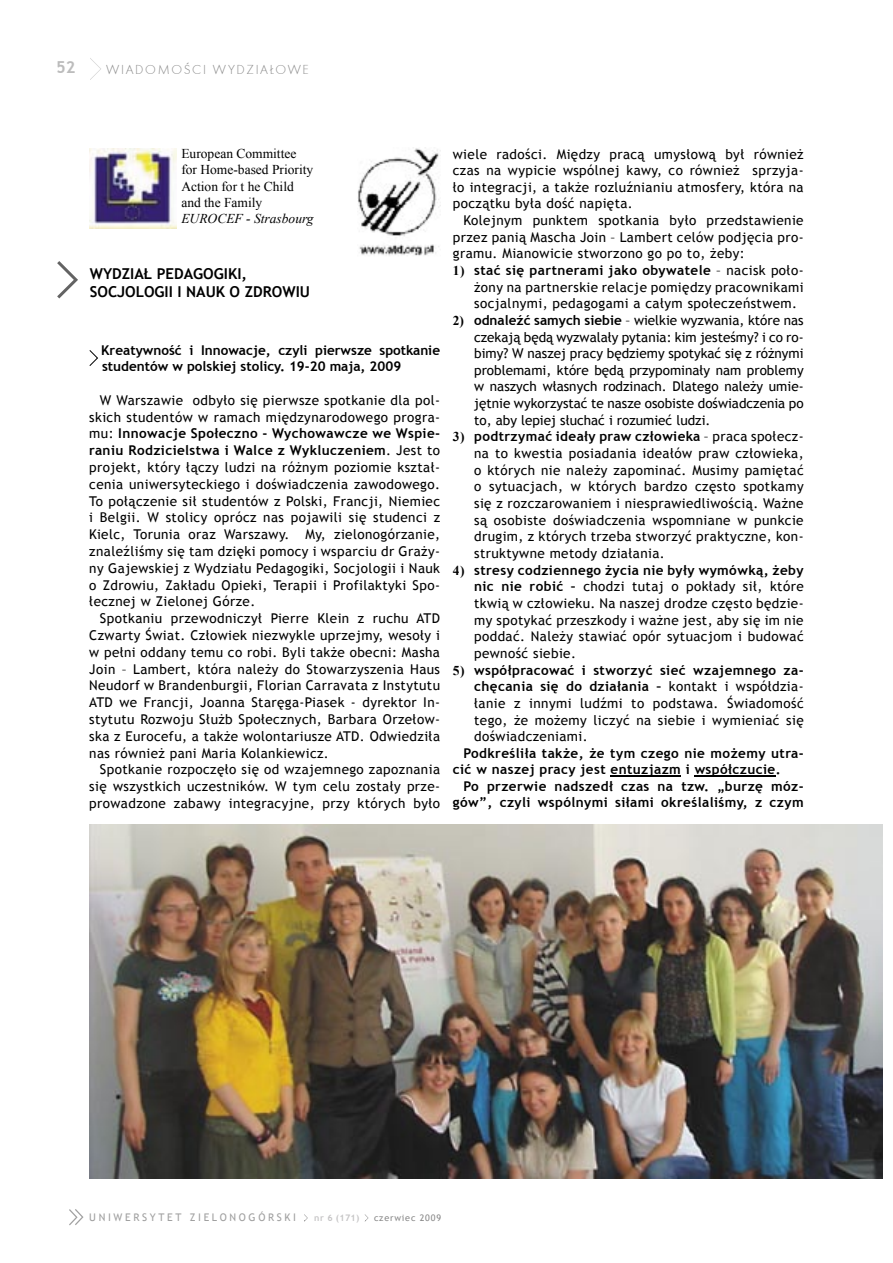
<style>
.page{position:relative;width:893px;height:1263px;background:#fff}
.page>*{position:absolute;margin:0;border:0;box-sizing:border-box;transform-origin:0 0}
.t1{font:700 16.5px "Trebuchet MS";color:#bcbcbc}
.t2{font:700 15px/18px "Trebuchet MS";color:#000}
.t3{font:13.5px/16.6px "Trebuchet MS";letter-spacing:.03em;color:#000;text-align:justify}
.t4{font:700 13.5px/16.5px "Trebuchet MS";letter-spacing:.03em;color:#000}
.t5{font:700 13.5px/16.2px "Trebuchet MS";color:#000}
.t6{font:13.5px/16.2px "Times New Roman";color:#000}
.t7{font:13.5px "Futura TEE Ligh";letter-spacing:.12em;color:#888}
.t8{font:italic 13.5px "Times New Roman";color:#000}
.t9{font:10.5px "Trebuchet MS";letter-spacing:.25em;color:#9f9f9f}
.t10{font:9px "Trebuchet MS";letter-spacing:.09em;color:#888}
.t11{font:700 9px "Trebuchet MS";color:#c6c5c6}
.s1{font-weight:700}
.s2{font-family:"Times New Roman";font-weight:700}
</style>
<div class="page">
<svg style="left:90px;top:58px;width:11px;height:22px"></svg>
<svg style="left:304px;top:1214px;width:4px;height:8px"></svg>
<svg style="left:365px;top:1214px;width:4px;height:8px"></svg>
<svg style="left:69px;top:1209px;width:15px;height:16px"></svg>
<svg style="left:57px;top:261px;width:21px;height:37px"></svg>
<svg style="left:89px;top:350px;width:9px;height:16px"></svg>
<img style="left:358px;top:148px;width:81px;height:108px">
<hr style="left:611px;top:775px;width:70px;height:1px;background:#000">
<hr style="left:695px;top:775px;width:81px;height:1px;background:#000">
<img style="left:89px;top:149px;width:88px;height:79px">
<img style="left:89px;top:824px;width:794px;height:354px">
<p class="t1" style="left:56px;top:57px;width:21px">52</p>
<p class="t7" style="left:106px;top:61px;width:204px">WIADOMOŒCI WYDZIA£OWE</p>
<p class="t6" style="left:181px;top:145px;width:133px">European Committee for Home-based Priority<br>Action for t he Child and the Family</p>
<p class="t8" style="left:181px;top:209px;width:134px">EUROCEF - Strasbourg</p>
<p class="t2" style="left:90px;top:265px;width:222px">WYDZIAŁ PEDAGOGIKI,<br>SOCJOLOGII I NAUK O ZDROWIU</p>
<p class="t5" style="left:101px;top:342px;width:340px">Kreatywność i Innowacje, czyli pierwsze spotkanie studentów w polskiej stolicy. 19-20 maja, 2009</p>
<p class="t3" style="left:89px;top:392px;width:352px;text-indent:11px">W Warszawie odbyło się pierwsze spotkanie dla pol&shy;skich studentów w ramach międzynarodowego progra&shy;mu: <span class="s1">Innowacje Społeczno - Wychowawcze we Wspie&shy;raniu Rodzicielstwa i Walce z Wykluczeniem</span>. Jest to projekt, który łączy ludzi na różnym poziomie kształ&shy;cenia uniwersyteckiego i doświadczenia zawodowego.<br>To połączenie sił studentów z Polski, Francji, Niemiec i Belgii. W stolicy oprócz nas pojawili się studenci z Kielc, Torunia oraz Warszawy. My, zielonogórzanie, znaleźliśmy się tam dzięki pomocy i wsparciu dr Graży&shy;ny Gajewskiej z Wydziału Pedagogiki, Socjologii i Nauk o Zdrowiu, Zakładu Opieki, Terapii i Profilaktyki Spo&shy;łecznej w Zielonej Górze.</p>
<p class="t3" style="left:89px;top:610px;width:352px;text-indent:11px">Spotkaniu przewodniczył Pierre Klein z ruchu ATD Czwarty Świat. Człowiek niezwykle uprzejmy, wesoły i w pełni oddany temu co robi. Byli także obecni: Masha Join – Lambert, która należy do Stowarzyszenia Haus Neudorf w Brandenburgii, Florian Carravata z Instytutu ATD we Francji, Joanna Staręga-Piasek - dyrektor In&shy;stytutu Rozwoju Służb Społecznych, Barbara Orzełow&shy;ska z Eurocefu, a także wolontariusze ATD. Odwiedziła nas również pani Maria Kolankiewicz.</p>
<p class="t3" style="left:89px;top:761px;width:352px;text-indent:11px">Spotkanie rozpoczęło się od wzajemnego zapoznania się wszystkich uczestników. W tym celu zostały prze&shy;prowadzone zabawy integracyjne, przy których było</p>
<p class="t3" style="left:453px;top:146px;width:352px">wiele radości. Między pracą umysłową był również czas na wypicie wspólnej kawy, co również sprzyja&shy;ło integracji, a także rozluźnianiu atmosfery, która na początku była dość napięta.</p>
<p class="t3" style="left:453px;top:212px;width:352px;text-indent:11px">Kolejnym punktem spotkania było przedstawienie przez panią Mascha Join – Lambert celów podjęcia pro&shy;gramu. Mianowicie stworzono go po to, żeby:</p>
<p class="t3" style="left:474px;top:262px;width:331px;text-indent:-21px"><span class="s2">1)</span> <span class="s1">stać się partnerami jako obywatele</span> – nacisk poło&shy;żony na partnerskie relacje pomiędzy pracownikami socjalnymi, pedagogami a całym społeczeństwem.</p>
<p class="t3" style="left:474px;top:312px;width:331px;text-indent:-21px"><span class="s2">2)</span> <span class="s1">odnaleźć samych siebie</span> – wielkie wyzwania, które nas czekają będą wyzwalały pytania: kim jesteśmy? i co ro&shy;bimy? W naszej pracy będziemy spotykać się z różnymi problemami, które będą przypominały nam problemy w naszych własnych rodzinach. Dlatego należy umie&shy;jętnie wykorzystać te nasze osobiste doświadczenia po to, aby lepiej słuchać i rozumieć ludzi.</p>
<p class="t3" style="left:474px;top:428px;width:331px;text-indent:-21px"><span class="s2">3)</span> <span class="s1">podtrzymać ideały praw człowieka</span> – praca społecz&shy;na to kwestia posiadania ideałów praw człowieka, o których nie należy zapominać. Musimy pamiętać o sytuacjach, w których bardzo często spotkamy się z rozczarowaniem i niesprawiedliwością. Ważne są osobiste doświadczenia wspomniane w punkcie drugim, z których trzeba stworzyć praktyczne, kon&shy;struktywne metody działania.</p>
<p class="t3" style="left:474px;top:562px;width:331px;text-indent:-21px"><span class="s2">4)</span> <span class="s1">stresy codziennego życia nie były wymówką, żeby nic nie robić –</span> chodzi tutaj o pokłady sił, które tkwią w człowieku. Na naszej drodze często będzie&shy;my spotykać przeszkody i ważne jest, aby się im nie poddać. Należy stawiać opór sytuacjom i budować pewność siebie.</p>
<p class="t3" style="left:474px;top:662px;width:331px;text-indent:-21px"><span class="s2">5)</span> <span class="s1">współpracować i stworzyć sieć wzajemnego za&shy;chęcania się do działania –</span> kontakt i współdzia&shy;łanie z innymi ludźmi to podstawa. Świadomość tego, że możemy liczyć na siebie i wymieniać się doświadczeniami.</p>
<p class="t4" style="left:453px;top:745px;width:352px;text-indent:11px">Podkreśliła także, że tym czego nie możemy utra&shy;cić w naszej pracy jest entuzjazm i współczucie.</p>
<p class="t4" style="left:453px;top:778px;width:352px;text-align:right">Po przerwie nadszedł czas na tzw. „burzę móz&shy;gów”, czyli wspólnymi siłami określaliśmy, z czym</p>
<p class="t9" style="left:89px;top:1211px;width:208px">UNIWERSYTET ZIELONOGÓRSKI</p>
<p class="t11" style="left:314px;top:1212px;width:47px">nr 6 (171)</p>
<p class="t10" style="left:374px;top:1212px;width:69px">czerwiec 2009</p>
</div>
